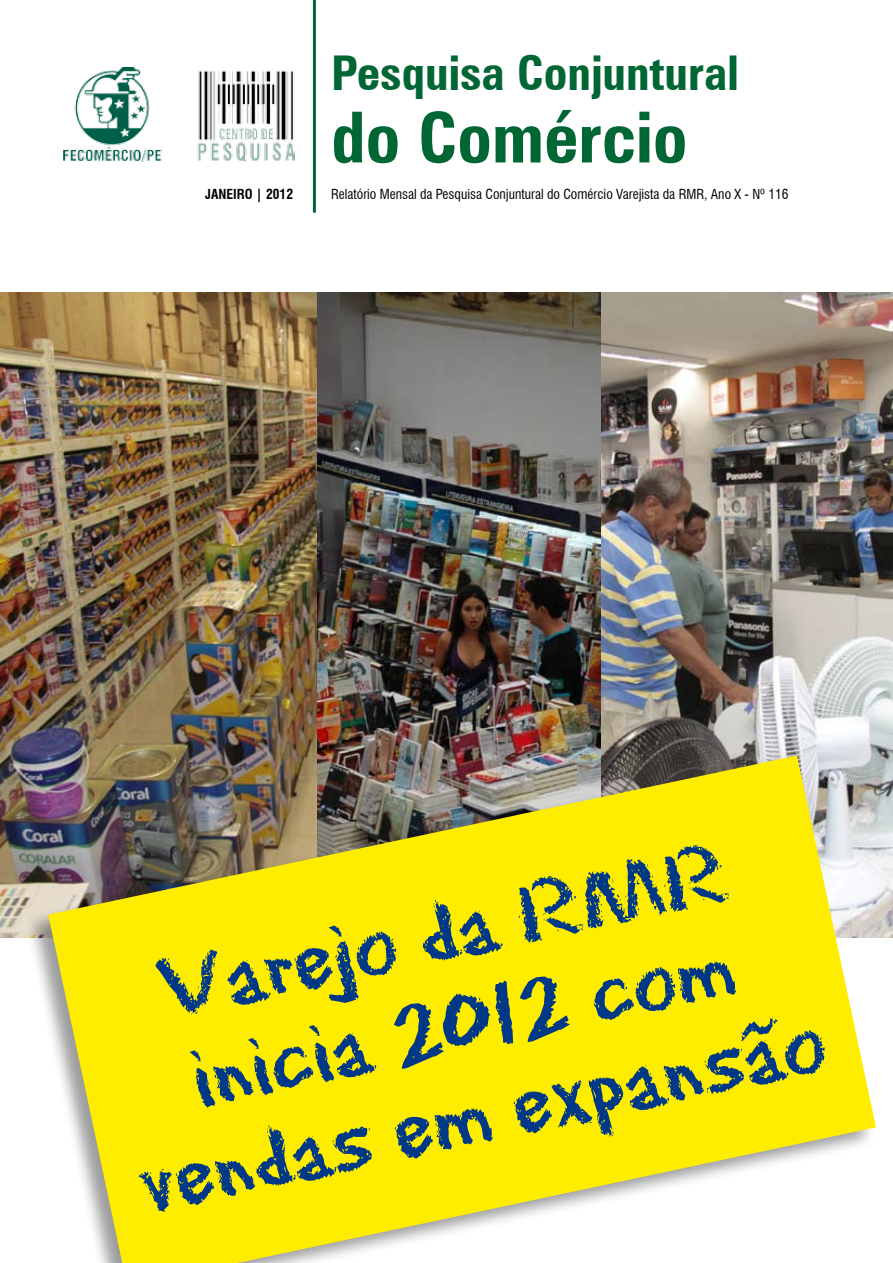
<style>
.page{position:relative;width:893px;height:1263px;background:#fff}
.page>*{position:absolute;margin:0;border:0;box-sizing:border-box;transform-origin:0 0}
.t1{font:90.45px/92.8px "Eraser Dust";color:#003888;text-align:center}
.t2{font:700 condensed 70.5px "Zurich BT";color:#063}
.t3{font:700 condensed 48px "Zurich BT";color:#063}
.t4{font:condensed 13.5px "Swiss 721 BT";color:#000}
.t5{font:700 condensed 13.5px "Swiss 721 BT";color:#000}
</style>
<div class="page">
<img style="left:64px;top:68px;width:230px;height:94px">
<hr style="left:313px;top:0;width:3px;height:213px;background:#063">
<img style="left:0;top:293px;width:893px;height:644px">
<div style="left:23px;top:751px;width:870px;height:512px;background:#000;opacity:.39"></div>
<svg style="left:48px;top:755px;width:828px;height:508px;background:#e8da36"></svg>
<h3 class="t3" style="left:331px;top:44px;width:409px">Pesquisa Conjuntural</h3>
<h2 class="t2" style="left:331px;top:95px;width:358px">do Comércio</h2>
<p class="t5" style="left:205px;top:186px;width:89px">JANEIro | 2012</p>
<p class="t4" style="left:331px;top:186px;width:459px">Relatório Mensal da Pesquisa Conjuntural do Comércio Varejista da RMR, Ano X - Nº 116</p>
<h1 class="t1" style="left:90px;top:953px;width:702px;rotate:-12deg">Varejo da RMR inicia 2012 com vendas em expansão</h1>
</div>
